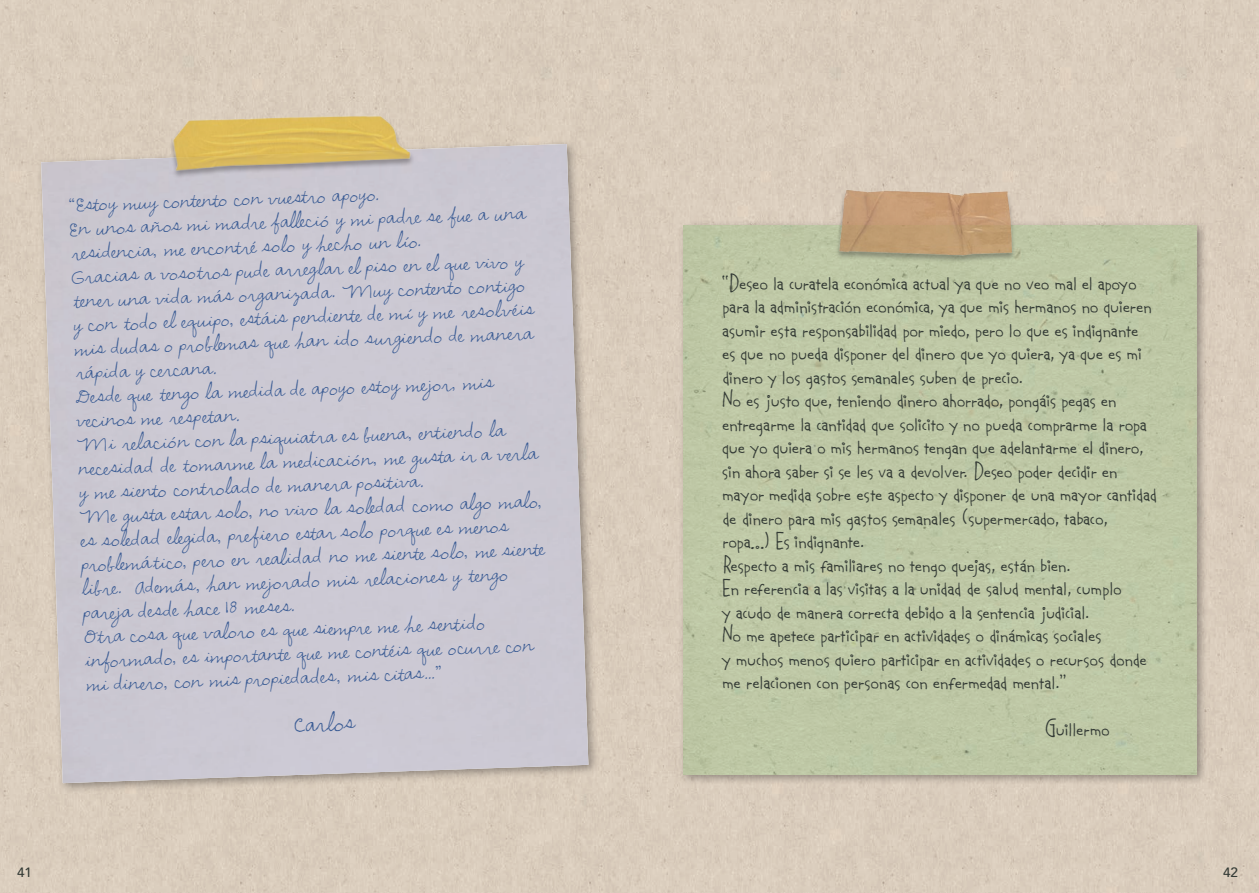
<style>
.page{position:relative;width:1259px;height:893px;background:#fff}
.page>*{position:absolute;margin:0;border:0;box-sizing:border-box;transform-origin:0 0}
.t1{font:27.15px/23.5px "Colleen B Two";letter-spacing:-.01em;color:#333a35}
.t2{font:19.95px "EB Script Plain";color:#3c5d95}
.t3{font:17.4px/24px "EB Script Plain";color:#3c5d95}
.t4{font:500 13.5px "Avenir";color:#333a35}
</style>
<div class="page">
<div style="left:0;top:0;width:629px;height:893px;background:#dacdbc"></div>
<div style="left:629px;top:0;width:630px;height:893px;background:#dacdbc"></div>
<div style="left:36px;top:139px;width:563px;height:655px;background:#231f20;opacity:.4"></div>
<div style="left:41px;top:144px;width:547px;height:639px;background:#cbc8d2"></div>
<div style="left:678px;top:220px;width:529px;height:566px;background:#231f20;opacity:.4"></div>
<div style="left:683px;top:225px;width:513px;height:550px;background:#bec7a5"></div>
<img style="left:832px;top:189px;width:186px;height:74px">
<img style="left:165px;top:109px;width:254px;height:70px">
<p class="t3" style="left:68px;top:193px;width:465px;rotate:-2deg">“Estoy muy contento con vuestro apoyo.<br>En unos años mi madre falleció y mi padre se fue a una residencia, me encontré solo y hecho un lío.<br>Gracias a vosotros pude arreglar el piso en el que vivo y tener una vida más organizada. Muy contento contigo y con todo el equipo, estáis pendiente de mí y me resolvéis mis dudas o problemas que han ido surgiendo de manera rápida y cercana.<br>Desde que tengo la medida de apoyo estoy mejor, mis vecinos me respetan.<br>Mi relación con la psiquiatra es buena, entiendo la necesidad de tomarme la medicación, me gusta ir a verla y me siento controlado de manera positiva.<br>Me gusta estar solo, no vivo la soledad como algo malo, es soledad elegida, prefiero estar solo porque es menos problemático, pero en realidad no me siente solo, me siente libre. Además, han mejorado mis relaciones y tengo pareja desde hace 18 meses.<br>Otra cosa que valoro es que siempre me he sentido informado, es importante que me contéis que ocurre con mi dinero, con mis propiedades, mis citas…”</p>
<p class="t2" style="left:293px;top:712px;width:62px;rotate:-2deg">Carlos</p>
<p class="t1" style="left:722px;top:271px;width:436px">“Deseo la curatela económica actual ya que no veo mal el apoyo para la administración económica, ya que mis hermanos no quieren asumir esta responsabilidad por miedo, pero lo que es indignante es que no pueda disponer del dinero que yo quiera, ya que es mi dinero y los gastos semanales suben de precio.<br>No es justo que, teniendo dinero ahorrado, pongáis pegas en entregarme la cantidad que solicito y no pueda comprarme la ropa que yo quiera o mis hermanos tengan que adelantarme el dinero, sin ahora saber si se les va a devolver. Deseo poder decidir en mayor medida sobre este aspecto y disponer de una mayor cantidad de dinero para mis gastos semanales (supermercado, tabaco, ropa…) Es indignante.<br>Respecto a mis familiares no tengo quejas, están bien.<br>En referencia a las visitas a la unidad de salud mental, cumplo<br>y acudo de manera correcta debido a la sentencia judicial.<br>No me apetece participar en actividades o dinámicas sociales<br>y muchos menos quiero participar en actividades o recursos donde me relacionen con personas con enfermedad mental.”</p>
<p class="t1" style="left:1045px;top:717px;width:66px">Guillermo</p>
<p class="t4" style="left:17px;top:860px;width:17px">41</p>
<p class="t4" style="left:1223px;top:860px;width:17px">42</p>
</div>
